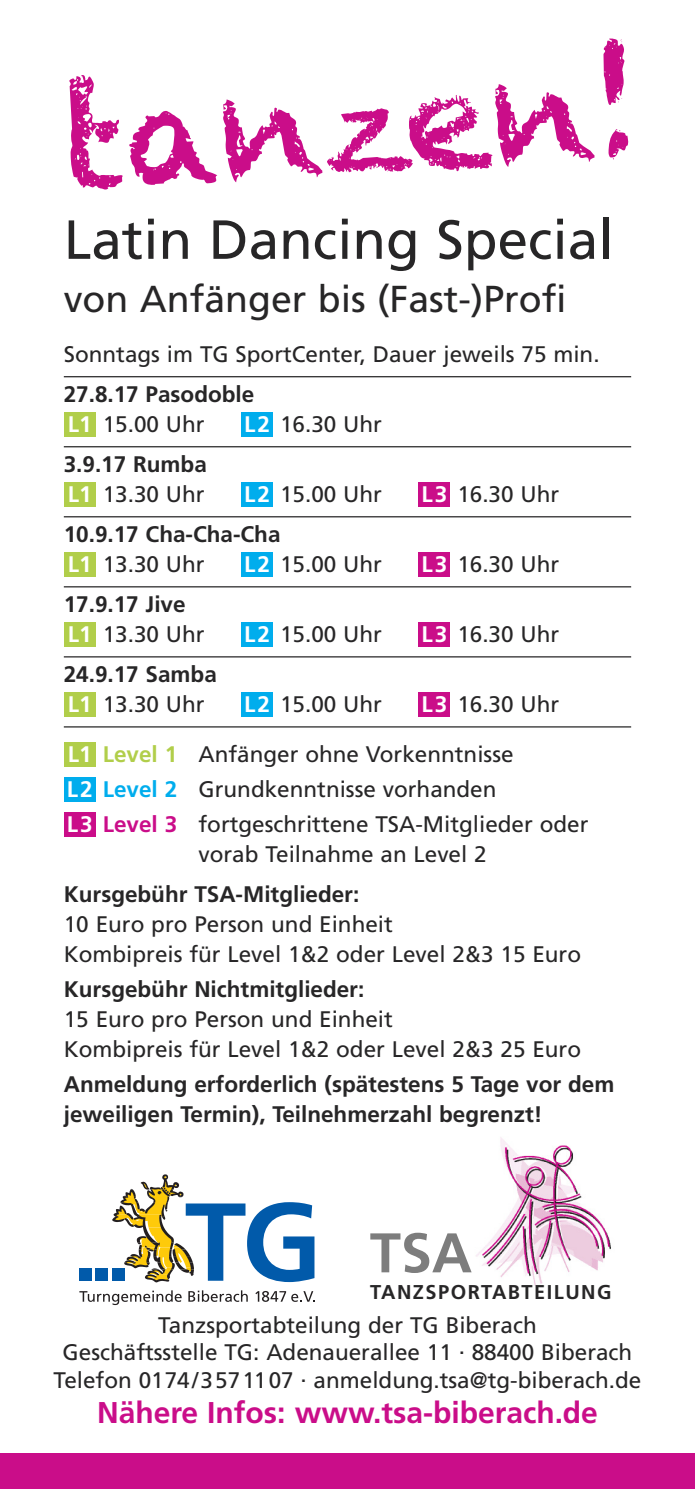
<style>
.page{position:relative;width:695px;height:1489px;background:#fff}
.page>*{position:absolute;margin:0;border:0;box-sizing:border-box;transform-origin:0 0}
.t1{font:138.5px "Chalkduster";color:#ca0d89}
.t2{font:700 55.75px "Frutiger";color:#7d7d7d}
.t3{font:55px "Frutiger";color:#272627}
.t4{font:37.5px "Frutiger";color:#272627}
.t5{font:700 30px "Frutiger";color:#ca0d89}
.t6{font:22.5px/27.5px "Frutiger";color:#272627}
.t7{font:700 22.5px/30px "Frutiger";color:#272627}
.t8{font:700 22.5px "Frutiger";color:#fff}
.t9{font:700 20px "Frutiger";letter-spacing:.075em;color:#272627}
.s1{font-weight:700;color:#fff}
.s2{font-weight:700;color:#b1ce4a}
.s3{font-weight:700;color:#00aded}
.s4{font-weight:700;color:#ca0d89}
</style>
<div class="page">
<div style="left:0;top:1453px;width:694px;height:35px;background:#ca0d89"></div>
<svg style="left:79px;top:1290px;width:103px;height:14px"></svg>
<svg style="left:188px;top:1290px;width:60px;height:11px"></svg>
<svg style="left:255px;top:1291px;width:60px;height:10px"></svg>
<div style="left:79px;top:1268px;width:12px;height:12px;background:#015aaa"></div>
<div style="left:96px;top:1268px;width:12px;height:12px;background:#015aaa"></div>
<svg style="left:112px;top:1174px;width:202px;height:108px"></svg>
<img style="left:476px;top:1137px;width:135px;height:149px">
<div style="left:64px;top:412px;width:32px;height:25px;background:#b1ce4a"></div>
<div style="left:241px;top:412px;width:32px;height:25px;background:#00aded"></div>
<div style="left:64px;top:482px;width:32px;height:25px;background:#b1ce4a"></div>
<div style="left:241px;top:482px;width:32px;height:25px;background:#00aded"></div>
<div style="left:418px;top:482px;width:32px;height:25px;background:#ca0d89"></div>
<div style="left:64px;top:552px;width:32px;height:25px;background:#b1ce4a"></div>
<div style="left:241px;top:552px;width:32px;height:25px;background:#00aded"></div>
<div style="left:418px;top:552px;width:32px;height:25px;background:#ca0d89"></div>
<div style="left:64px;top:622px;width:32px;height:25px;background:#b1ce4a"></div>
<div style="left:241px;top:622px;width:32px;height:25px;background:#00aded"></div>
<div style="left:418px;top:622px;width:32px;height:25px;background:#ca0d89"></div>
<div style="left:64px;top:692px;width:32px;height:25px;background:#b1ce4a"></div>
<div style="left:64px;top:742px;width:32px;height:25px;background:#b1ce4a"></div>
<div style="left:64px;top:777px;width:32px;height:25px;background:#00aded"></div>
<div style="left:64px;top:812px;width:32px;height:25px;background:#ca0d89"></div>
<div style="left:241px;top:692px;width:32px;height:25px;background:#00aded"></div>
<div style="left:418px;top:692px;width:32px;height:25px;background:#ca0d89"></div>
<hr style="left:64px;top:376px;width:567px;height:1px;background:#272627">
<hr style="left:64px;top:446px;width:567px;height:1px;background:#272627">
<hr style="left:64px;top:516px;width:567px;height:1px;background:#272627">
<hr style="left:64px;top:586px;width:567px;height:1px;background:#272627">
<hr style="left:64px;top:656px;width:567px;height:1px;background:#272627">
<hr style="left:64px;top:726px;width:567px;height:1px;background:#272627">
<h1 class="t1" style="left:59px;top:58px;width:582px;rotate:-3deg">tanzen!</h1>
<h3 class="t3" style="left:64px;top:217px;width:551px">Latin Dancing Special</h3>
<h3 class="t4" style="left:64px;top:283px;width:504px">von Anfänger bis (Fast-)Profi</h3>
<p class="t6" style="left:64px;top:342px;width:537px">Sonntags im TG SportCenter, Dauer jeweils 75 min.</p>
<p class="t7" style="left:64px;top:380px;width:192px">27.8.17 Pasodoble</p>
<p class="t6" style="left:103px;top:412px;width:103px">15.00 Uhr</p>
<p class="t6" style="left:244px;top:412px;width:139px"><span class="s1">L2</span> 16.30 Uhr</p>
<p class="t7" style="left:64px;top:450px;width:144px">3.9.17 Rumba</p>
<p class="t6" style="left:103px;top:482px;width:103px">13.30 Uhr</p>
<p class="t6" style="left:244px;top:482px;width:139px"><span class="s1">L2</span> 15.00 Uhr</p>
<p class="t6" style="left:421px;top:482px;width:139px"><span class="s1">L3</span> 16.30 Uhr</p>
<p class="t7" style="left:64px;top:520px;width:218px">10.9.17 Cha-Cha-Cha</p>
<p class="t6" style="left:103px;top:552px;width:103px">13.30 Uhr</p>
<p class="t6" style="left:244px;top:552px;width:139px"><span class="s1">L2</span> 15.00 Uhr</p>
<p class="t6" style="left:421px;top:552px;width:139px"><span class="s1">L3</span> 16.30 Uhr</p>
<p class="t7" style="left:64px;top:590px;width:123px">17.9.17 Jive</p>
<p class="t6" style="left:103px;top:622px;width:103px">13.30 Uhr</p>
<p class="t6" style="left:244px;top:622px;width:139px"><span class="s1">L2</span> 15.00 Uhr</p>
<p class="t6" style="left:421px;top:622px;width:139px"><span class="s1">L3</span> 16.30 Uhr</p>
<p class="t7" style="left:64px;top:660px;width:154px">24.9.17 Samba</p>
<p class="t6" style="left:103px;top:692px;width:103px">13.30 Uhr</p>
<p class="t6" style="left:244px;top:692px;width:139px"><span class="s1">L2</span> 15.00 Uhr</p>
<p class="t6" style="left:421px;top:692px;width:139px"><span class="s1">L3</span> 16.30 Uhr</p>
<p class="t6" style="left:67px;top:738px;width:523px;line-height:35px;text-indent:36px"><span class="s2">Level 1</span> Anfänger ohne Vorkenntnisse<br><span class="s1">L2</span> <span class="s3">Level 2</span> Grundkenntnisse vorhanden<br><span class="s1">L3</span> <span class="s4">Level 3</span> fortgeschrittene TSA-Mitglieder oder</p>
<p class="t6" style="left:198px;top:842px;width:289px">vorab Teilnahme an Level 2</p>
<p class="t7" style="left:64px;top:880px;width:297px">Kursgebühr TSA-Mitglieder:</p>
<p class="t6" style="left:64px;top:910px;width:518px;line-height:30px">10 Euro pro Person und Einheit<br>Kombipreis für Level 1&amp;2 oder Level 2&amp;3 15 Euro</p>
<p class="t7" style="left:64px;top:975px;width:302px">Kursgebühr Nichtmitglieder:</p>
<p class="t6" style="left:64px;top:1005px;width:518px;line-height:30px">15 Euro pro Person und Einheit<br>Kombipreis für Level 1&amp;2 oder Level 2&amp;3 25 Euro</p>
<p class="t7" style="left:64px;top:1070px;width:552px">Anmeldung erforderlich (spätestens 5 Tage vor dem jeweiligen Termin), Teilnehmerzahl begrenzt!</p>
<p class="t8" style="left:68px;top:415px;width:25px">L1</p>
<p class="t8" style="left:68px;top:485px;width:25px">L1</p>
<p class="t8" style="left:68px;top:555px;width:25px">L1</p>
<p class="t8" style="left:68px;top:625px;width:25px">L1</p>
<p class="t8" style="left:68px;top:695px;width:25px">L1</p>
<p class="t8" style="left:68px;top:745px;width:25px">L1</p>
<h2 class="t2" style="left:370px;top:1230px;width:104px">TSA</h2>
<p class="t9" style="left:370px;top:1283px;width:243px">TANZSPORTABTEILUNG</p>
<p class="t6" style="left:54px;top:1312px;width:589px;text-align:center">Tanzsportabteilung der TG Biberach<br>Geschäftsstelle TG: Adenauerallee 11 . 88400 Biberach<br>Telefon 0174/3571107 . anmeldung.tsa@tg-biberach.de</p>
<h3 class="t5" style="left:97px;top:1399px;width:502px">Nähere Infos: www.tsa-biberach.de</h3>
</div>
